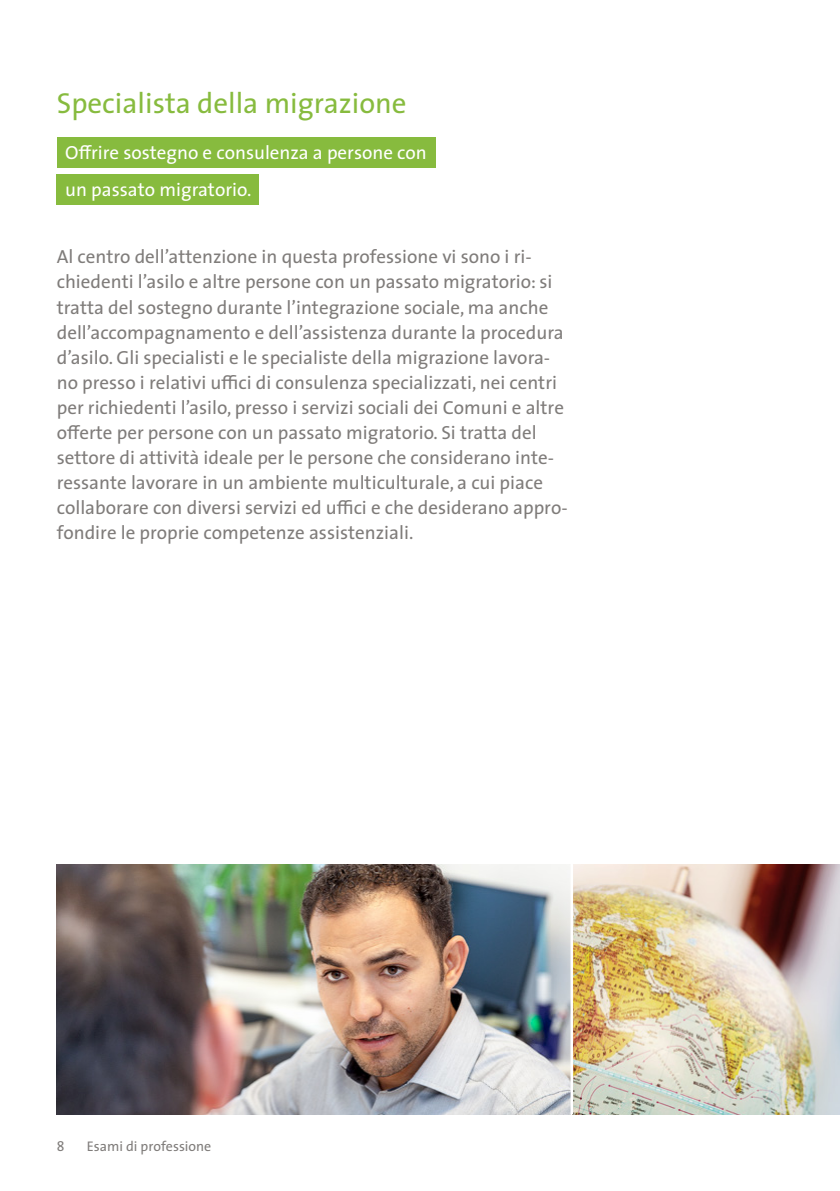
<style>
.page{position:relative;width:840px;height:1191px;background:#fff}
.page>*{position:absolute;margin:0;border:0;box-sizing:border-box;transform-origin:0 0}
.t1{font:29px "The Sans";color:#87bb3e}
.t2{font:19px/25px "The Sans";color:#7f7c7a}
.t3{font:19px/37.6px "The Sans";color:#fff}
.t4{font:14px "The Sans";color:#7f7c7a}
</style>
<div class="page">
<div style="left:57px;top:137px;width:378px;height:30px;background:#87bb3e"></div>
<div style="left:57px;top:175px;width:202px;height:30px;background:#87bb3e"></div>
<img style="left:57px;top:864px;width:513px;height:250px">
<img style="left:573px;top:864px;width:266px;height:250px">
<h1 class="t1" style="left:57px;top:79px;width:351px">Specialista della migrazione</h1>
<p class="t3" style="left:65px;top:133px;width:363px">Offrire sostegno e consulenza a persone con un passato migratorio.</p>
<p class="t2" style="left:57px;top:244px;width:512px">Al centro dell’attenzione in questa professione vi sono i ri&shy;chiedenti l’asilo e altre persone con un passato migratorio: si tratta del sostegno durante l’integrazione sociale, ma anche dell’accompagnamento e dell’assistenza durante la procedura d’asilo. Gli specialisti e le specialiste della migrazione lavora&shy;no presso i relativi uffici di consulenza specializzati, nei centri per richiedenti l’asilo, presso i servizi sociali dei Comuni e altre offerte per persone con un passato migratorio. Si tratta del settore di attività ideale per le persone che considerano inte&shy;ressante lavorare in un ambiente multiculturale, a cui piace collaborare con diversi servizi ed uffici e che desiderano appro&shy;fondire le proprie competenze assistenziali.</p>
<p class="t4" style="left:57px;top:1134px;width:9px">8</p>
<p class="t4" style="left:87px;top:1134px;width:126px">Esami di professione</p>
</div>
